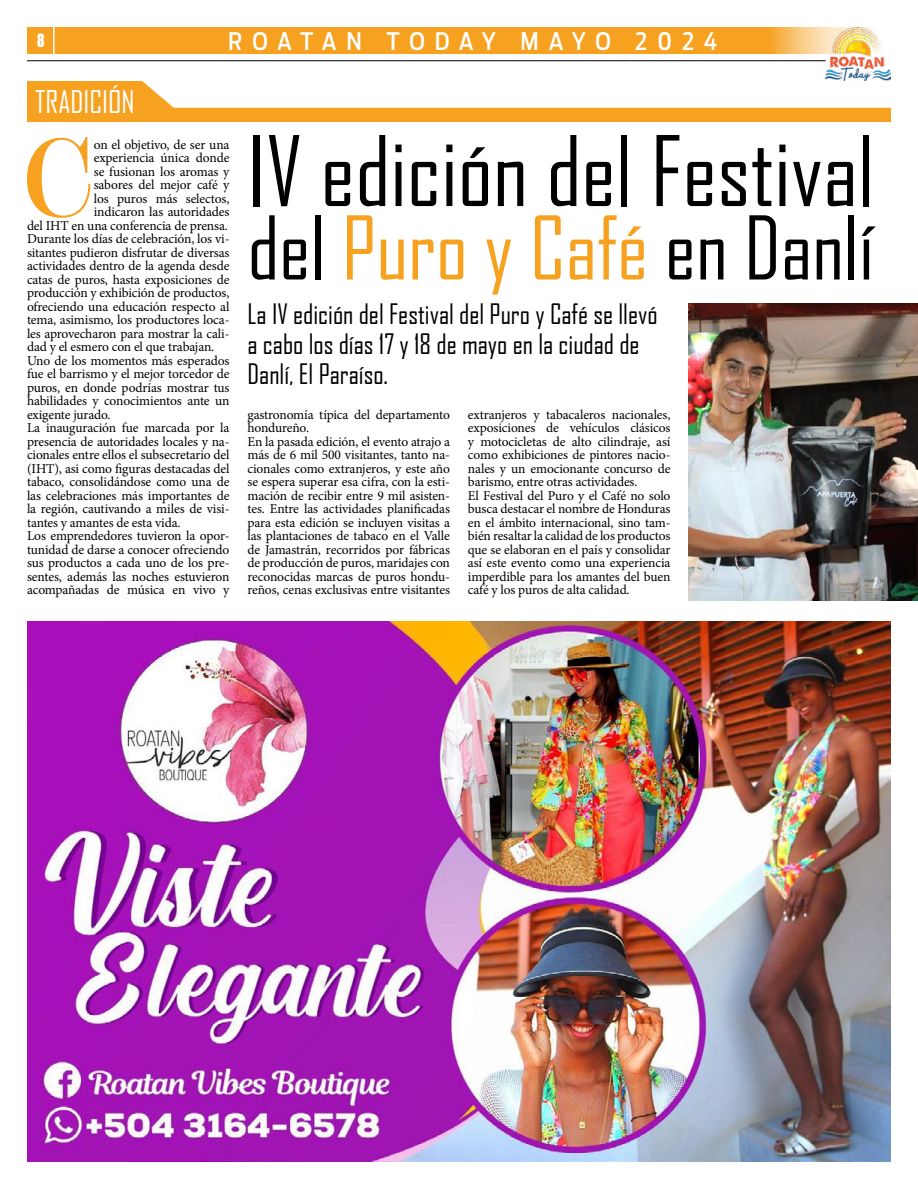
<style>
.page{position:relative;width:918px;height:1188px;background:#fff}
.page>*{position:absolute;margin:0;border:0;box-sizing:border-box;transform-origin:0 0}
.t1{font:113.7px "Modern 20 BT Roman B";color:#f6a120}
.t2{font:93px "Agency FB";color:#000}
.t3{font:84px "Agency FB";color:#000}
.t4{font:30px "Agency FB";color:#fff}
.t5{font:27px/30px "Agency FB";color:#000}
.t6{font:500 condensed 24px "Ford Antenna";letter-spacing:.395em;color:#fff}
.t7{font:18px "Ford Antenna Black Cmp";color:#fff}
.t8{font:13.5px/13.5px "Minion Pro";letter-spacing:-.01em;color:#000}
.s1{color:#f6a120}
</style>
<div class="page">
<img style="left:688px;top:304px;width:230px;height:296px">
<div style="left:27px;top:27px;width:864px;height:27px;background:#f6a120"></div>
<hr style="left:53px;top:27px;width:2px;height:27px;background:#fff">
<hr style="left:27px;top:60px;width:799px;height:1px;background:#010202">
<div style="left:27px;top:81px;width:864px;height:40px;background:#f6a120"></div>
<div style="left:142px;top:73px;width:749px;height:35px;background:#fff"></div>
<img style="left:826px;top:27px;width:65px;height:54px">
<img style="left:27px;top:621px;width:864px;height:541px">
<h3 class="t7" style="left:37px;top:25px;width:9px">8</h3>
<h3 class="t6" style="left:228px;top:20px;width:491px">ROATAN TODAY MAYO 2024</h3>
<h3 class="t4" style="left:35px;top:83px;width:101px">TRADICIÓN</h3>
<h2 class="t2" style="left:248px;top:115px;width:628px">IV edición del Festival</h2>
<h3 class="t3" style="left:248px;top:197px;width:628px">del <span class="s1">Puro y Café</span> en Danlí</h3>
<h3 class="t5" style="left:248px;top:299px;width:412px">La IV edición del Festival del Puro y Café se llevó a cabo los días 17 y 18 de mayo en la ciudad de<br>Danlí, El Paraíso.</h3>
<p class="t8" style="left:248px;top:408px;width:204px">gastronomía típica del departamento hondureño.<br>En la pasada edición, el evento atrajo a más de 6 mil 500 visitantes, tanto na&shy;cionales como extranjeros, y este año se espera superar esa cifra, con la esti&shy;mación de recibir entre 9 mil asisten&shy;tes. Entre las actividades planificadas para esta edición se incluyen visitas a las plantaciones de tabaco en el Valle de Jamastrán, recorridos por fábricas de producción de puros, maridajes con reconocidas marcas de puros hondu&shy;reños, cenas exclusivas entre visitantes</p>
<p class="t8" style="left:468px;top:408px;width:204px">extranjeros y tabacaleros nacionales, exposiciones de vehículos clásicos y motocicletas de alto cilindraje, así como exhibiciones de pintores nacio&shy;nales y un emocionante concurso de barismo, entre otras actividades.<br>El Festival del Puro y el Café no solo busca destacar el nombre de Honduras en el ámbito internacional, sino tam&shy;bién resaltar la calidad de los productos que se elaboran en el país y consolidar así este evento como una experiencia imperdible para los amantes del buen café y los puros de alta calidad.</p>
<h1 class="t1" style="left:22px;top:108px;width:74px">C</h1>
<p class="t8" style="left:94px;top:138px;width:137px">on el objetivo, de ser una</p>
<p class="t8" style="left:94px;top:151px;width:137px">experiencia única donde</p>
<p class="t8" style="left:94px;top:165px;width:137px">se fusionan los aromas y</p>
<p class="t8" style="left:94px;top:178px;width:137px">sabores del mejor café y</p>
<p class="t8" style="left:94px;top:192px;width:137px">los puros más selectos,</p>
<p class="t8" style="left:94px;top:205px;width:137px">indicaron las autoridades</p>
<p class="t8" style="left:27px;top:219px;width:202px">del IHT en una conferencia de prensa.</p>
<p class="t8" style="left:27px;top:232px;width:204px">Durante los días de celebración, los vi-</p>
<p class="t8" style="left:27px;top:246px;width:204px">sitantes pudieron disfrutar de diversas</p>
<p class="t8" style="left:27px;top:259px;width:204px">actividades dentro de la agenda desde</p>
<p class="t8" style="left:27px;top:273px;width:204px">catas de puros, hasta exposiciones de</p>
<p class="t8" style="left:27px;top:286px;width:204px">producción y exhibición de productos,</p>
<p class="t8" style="left:27px;top:300px;width:204px">ofreciendo una educación respecto al</p>
<p class="t8" style="left:27px;top:313px;width:204px">tema, asimismo, los productores loca-</p>
<p class="t8" style="left:27px;top:327px;width:204px">les aprovecharon para mostrar la cali-</p>
<p class="t8" style="left:27px;top:340px;width:189px">dad y el esmero con el que trabajan.</p>
<p class="t8" style="left:27px;top:354px;width:204px">Uno de los momentos más esperados</p>
<p class="t8" style="left:27px;top:367px;width:204px">fue el barrismo y el mejor torcedor de</p>
<p class="t8" style="left:27px;top:381px;width:204px">puros, en donde podrías mostrar tus</p>
<p class="t8" style="left:27px;top:394px;width:204px">habilidades y conocimientos ante un</p>
<p class="t8" style="left:27px;top:408px;width:85px">exigente jurado.</p>
<p class="t8" style="left:27px;top:421px;width:204px">La inauguración fue marcada por la</p>
<p class="t8" style="left:27px;top:435px;width:204px">presencia de autoridades locales y na-</p>
<p class="t8" style="left:27px;top:448px;width:204px">cionales entre ellos el subsecretario del</p>
<p class="t8" style="left:27px;top:462px;width:204px">(IHT), asi como figuras destacadas del</p>
<p class="t8" style="left:27px;top:475px;width:204px">tabaco, consolidándose como una de</p>
<p class="t8" style="left:27px;top:489px;width:204px">las celebraciones más importantes de</p>
<p class="t8" style="left:27px;top:502px;width:204px">la región, cautivando a miles de visi-</p>
<p class="t8" style="left:27px;top:516px;width:155px">tantes y amantes de esta vida.</p>
<p class="t8" style="left:27px;top:529px;width:204px">Los emprendedores tuvieron la opor-</p>
<p class="t8" style="left:27px;top:543px;width:204px">tunidad de darse a conocer ofreciendo</p>
<p class="t8" style="left:27px;top:556px;width:204px">sus productos a cada uno de los pre-</p>
<p class="t8" style="left:27px;top:570px;width:204px">sentes, además las noches estuvieron</p>
<p class="t8" style="left:27px;top:583px;width:204px">acompañadas de música en vivo y</p>
</div>
